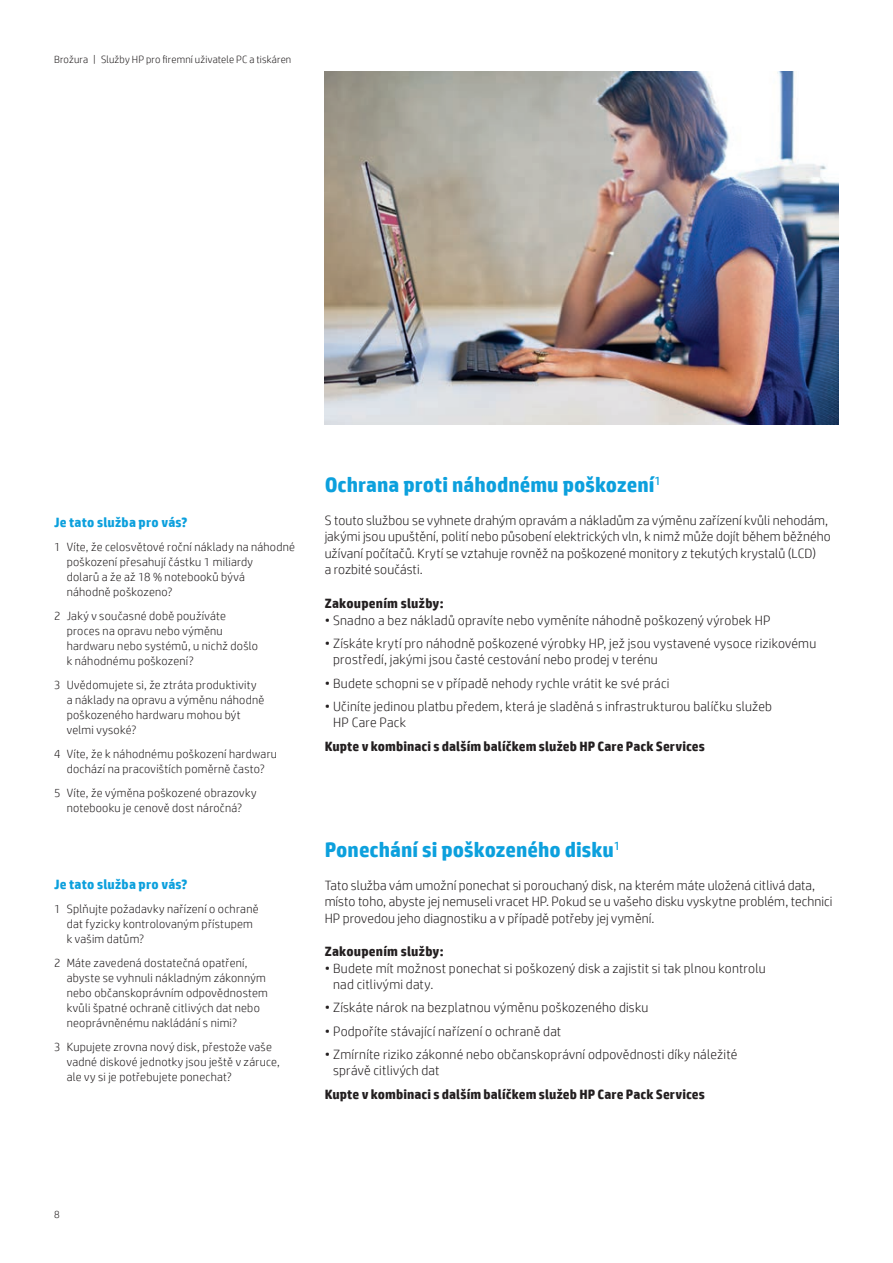
<style>
.page{position:relative;width:893px;height:1263px;background:#fff}
.page>*{position:absolute;margin:0;border:0;box-sizing:border-box;transform-origin:0 0}
.t1{font:700 21px "HP Simplified";color:#0ca0dd}
.t2{font:300 13.5px/16.5px "HP Simplified";letter-spacing:.01em;color:#231f20}
.t3{font:700 13.5px "HP Simplified";letter-spacing:.005em;color:#231f20}
.t4{font:700 13.5px "HP Simplified";letter-spacing:.015em;color:#0ca0dd}
.t5{font:300 12px/15px "HP Simplified";letter-spacing:.02em;color:#231f20}
.t6{font:300 10.5px "HP Simplified";letter-spacing:.015em;color:#231f20}
</style>
<div class="page">
<img style="left:325px;top:71px;width:514px;height:353px">
<p class="t6" style="left:54px;top:52px;width:239px">Brožura | Služby HP pro firemní uživatele PC a tiskáren</p>
<p class="t4" style="left:54px;top:513px;width:135px">Je tato služba pro vás?</p>
<p class="t5" style="left:67px;top:539px;width:230px;text-indent:-13px">1 Víte, že celosvětové roční náklady na náhodné poškození přesahují částku 1 miliardy<br>dolarů a že až 18 % notebooků bývá<br>náhodně poškozeno?</p>
<p class="t5" style="left:67px;top:608px;width:193px;text-indent:-13px">2 Jaký v současné době používáte proces na opravu nebo výměnu hardwaru nebo systémů, u nichž došlo k náhodnému poškození?</p>
<p class="t5" style="left:67px;top:677px;width:199px;text-indent:-13px">3 Uvědomujete si, že ztráta produktivity a náklady na opravu a výměnu náhodně poškozeného hardwaru mohou být velmi vysoké?</p>
<p class="t5" style="left:54px;top:746px;width:225px;text-align:center">4 Víte, že k náhodnému poškození hardwaru dochází na pracovištích poměrně často?</p>
<p class="t5" style="left:54px;top:785px;width:204px;text-align:center">5 Víte, že výměna poškozené obrazovky notebooku je cenově dost náročná?</p>
<p class="t4" style="left:54px;top:875px;width:135px">Je tato služba pro vás?</p>
<p class="t5" style="left:67px;top:901px;width:193px;text-indent:-13px">1 Splňujte požadavky nařízení o ochraně dat fyzicky kontrolovaným přístupem k vašim datům?</p>
<p class="t5" style="left:67px;top:955px;width:203px;text-indent:-13px">2 Máte zavedená dostatečná opatření, abyste se vyhnuli nákladným zákonným nebo občanskoprávním odpovědnostem kvůli špatné ochraně citlivých dat nebo neoprávněnému nakládání s nimi?</p>
<p class="t5" style="left:67px;top:1039px;width:215px;text-indent:-13px">3 Kupujete zrovna nový disk, přestože vaše vadné diskové jednotky jsou ještě v záruce, ale vy si je potřebujete ponechat?</p>
<h1 class="t1" style="left:325px;top:471px;width:338px">Ochrana proti náhodnému poškození<sup>1</sup></h1>
<p class="t2" style="left:325px;top:512px;width:508px">S touto službou se vyhnete drahým opravám a nákladům za výměnu zařízení kvůli nehodám, jakými jsou upuštění, polití nebo působení elektrických vln, k nimž může dojít během běžného užívaní počítačů. Krytí se vztahuje rovněž na poškozené monitory z tekutých krystalů (LCD)<br>a rozbité součásti.</p>
<p class="t3" style="left:325px;top:594px;width:121px">Zakoupením služby:</p>
<p class="t2" style="left:325px;top:611px;width:447px">• Snadno a bez nákladů opravíte nebo vyměníte náhodně poškozený výrobek HP</p>
<p class="t2" style="left:333px;top:634px;width:485px;text-indent:-9px">• Získáte krytí pro náhodně poškozené výrobky HP, jež jsou vystavené vysoce rizikovému prostředí, jakými jsou časté cestování nebo prodej v terénu</p>
<p class="t2" style="left:325px;top:674px;width:346px">• Budete schopni se v případě nehody rychle vrátit ke své práci</p>
<p class="t2" style="left:333px;top:697px;width:440px;text-indent:-9px">• Učiníte jedinou platbu předem, která je sladěná s infrastrukturou balíčku služeb<br>HP Care Pack</p>
<p class="t3" style="left:325px;top:737px;width:382px">Kupte v kombinaci s dalším balíčkem služeb HP Care Pack Services</p>
<h1 class="t1" style="left:325px;top:836px;width:297px">Ponechání si poškozeného disku<sup>1</sup></h1>
<p class="t2" style="left:325px;top:876px;width:509px">Tato služba vám umožní ponechat si porouchaný disk, na kterém máte uložená citlivá data, místo toho, abyste jej nemuseli vracet HP. Pokud se u vašeho disku vyskytne problém, technici<br>HP provedou jeho diagnostiku a v případě potřeby jej vymění.</p>
<p class="t3" style="left:325px;top:943px;width:121px">Zakoupením služby:</p>
<p class="t2" style="left:333px;top:959px;width:434px;text-indent:-9px">• Budete mít možnost ponechat si poškozený disk a zajistit si tak plnou kontrolu nad citlivými daty.</p>
<p class="t2" style="left:325px;top:999px;width:325px">• Získáte nárok na bezplatnou výměnu poškozeného disku</p>
<p class="t2" style="left:325px;top:1022px;width:238px">• Podpoříte stávající nařízení o ochraně dat</p>
<p class="t2" style="left:333px;top:1045px;width:406px;text-indent:-9px">• Zmírníte riziko zákonné nebo občanskoprávní odpovědnosti díky náležité správě citlivých dat</p>
<p class="t3" style="left:325px;top:1085px;width:382px">Kupte v kombinaci s dalším balíčkem služeb HP Care Pack Services</p>
<p class="t6" style="left:54px;top:1207px;width:7px">8</p>
</div>
